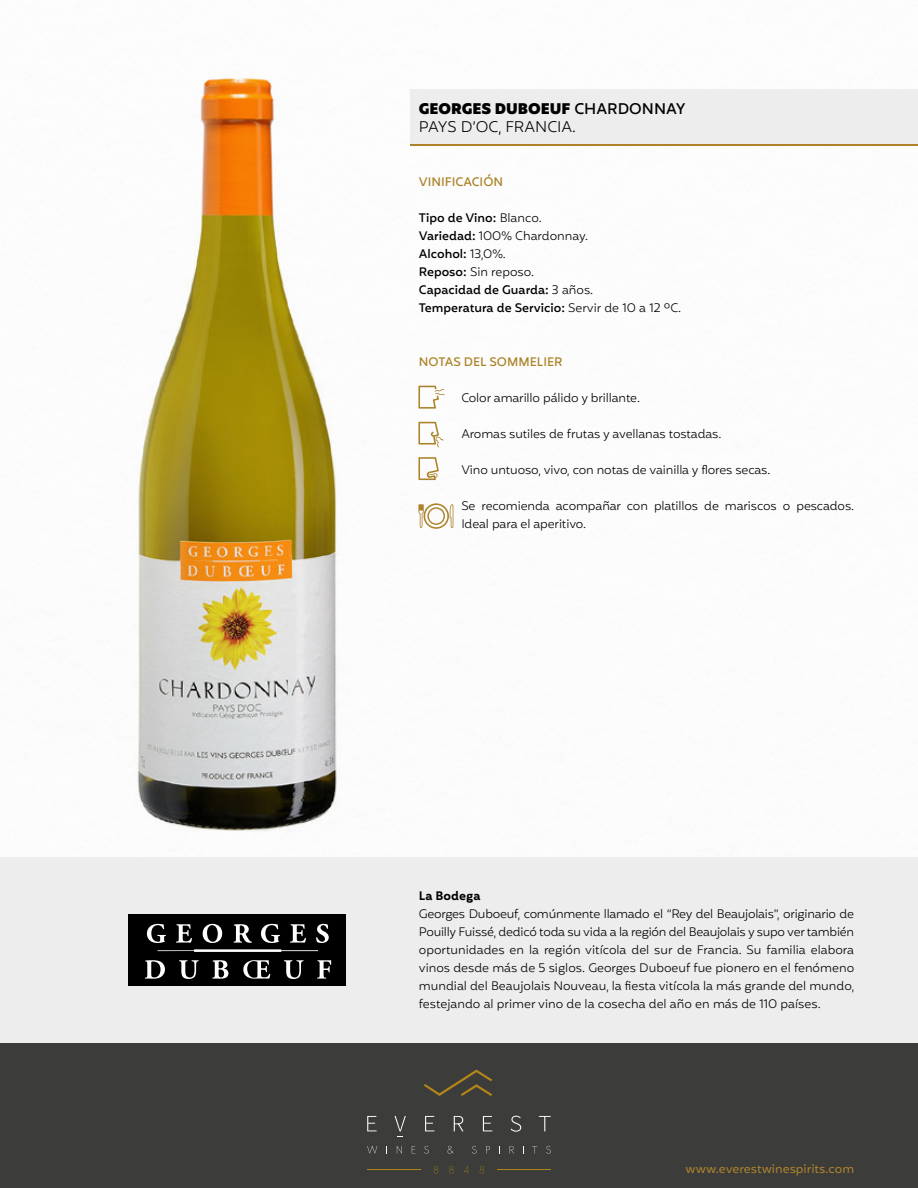
<style>
.page{position:relative;width:918px;height:1188px;background:#fff}
.page>*{position:absolute;margin:0;border:0;box-sizing:border-box;transform-origin:0 0}
.t1{font:300 15px/18px "Mohr";color:#000}
.t2{font:300 12px/18px "Mohr";letter-spacing:-.01em;color:#000;text-align:justify}
.t3{font:500 12px/18px "Mohr";color:#000}
.t4{font:500 12px "Mohr";color:#ac8329}
.t5{font:12px "Mohr";color:#ac832b}
.t6{font:600 12px "Mohr";color:#000}
.s1{font-weight:900}
.s2{font-weight:500}
.s3{font-weight:300}
</style>
<div class="page">
<div style="left:0;top:857px;width:918px;height:187px;background:#ededed"></div>
<div style="left:410px;top:89px;width:508px;height:55px;background:#ededed"></div>
<hr style="left:410px;top:144px;width:508px;height:2px;background:#ac832b">
<div style="left:0;top:1044px;width:918px;height:144px;background:#3c3c3b"></div>
<svg style="left:367px;top:1146px;width:10px;height:7px"></svg>
<svg style="left:397px;top:1146px;width:5px;height:7px"></svg>
<svg style="left:424px;top:1146px;width:5px;height:8px"></svg>
<svg style="left:448px;top:1146px;width:6px;height:8px"></svg>
<svg style="left:472px;top:1146px;width:5px;height:8px"></svg>
<svg style="left:486px;top:1146px;width:4px;height:7px"></svg>
<svg style="left:510px;top:1146px;width:4px;height:7px"></svg>
<svg style="left:546px;top:1146px;width:5px;height:8px"></svg>
<svg style="left:434px;top:1166px;width:4px;height:8px"></svg>
<svg style="left:449px;top:1166px;width:5px;height:8px"></svg>
<svg style="left:464px;top:1166px;width:5px;height:7px"></svg>
<svg style="left:480px;top:1166px;width:4px;height:8px"></svg>
<hr style="left:367px;top:1169px;width:54px;height:1px;background:#b18518">
<hr style="left:497px;top:1169px;width:54px;height:1px;background:#b18518">
<svg style="left:367px;top:1116px;width:10px;height:15px"></svg>
<svg style="left:395px;top:1116px;width:11px;height:15px"></svg>
<svg style="left:425px;top:1116px;width:9px;height:15px"></svg>
<svg style="left:454px;top:1116px;width:10px;height:15px"></svg>
<svg style="left:483px;top:1116px;width:9px;height:15px"></svg>
<svg style="left:511px;top:1116px;width:10px;height:16px"></svg>
<svg style="left:539px;top:1116px;width:12px;height:15px"></svg>
<svg style="left:424px;top:1070px;width:68px;height:26px"></svg>
<div style="left:128px;top:915px;width:218px;height:71px;background:#000"></div>
<svg style="left:147px;top:924px;width:19px;height:19px"></svg>
<svg style="left:176px;top:924px;width:16px;height:19px"></svg>
<svg style="left:203px;top:924px;width:19px;height:19px"></svg>
<svg style="left:234px;top:924px;width:18px;height:19px"></svg>
<svg style="left:261px;top:924px;width:19px;height:19px"></svg>
<svg style="left:290px;top:924px;width:16px;height:19px"></svg>
<svg style="left:316px;top:924px;width:13px;height:19px"></svg>
<svg style="left:145px;top:960px;width:20px;height:19px"></svg>
<svg style="left:179px;top:960px;width:20px;height:19px"></svg>
<svg style="left:212px;top:960px;width:16px;height:19px"></svg>
<svg style="left:243px;top:960px;width:27px;height:19px"></svg>
<svg style="left:284px;top:960px;width:20px;height:19px"></svg>
<svg style="left:317px;top:960px;width:14px;height:19px"></svg>
<svg style="left:158px;top:949px;width:160px;height:3px"></svg>
<img style="left:137px;top:76px;width:204px;height:756px">
<svg style="left:418px;top:386px;width:27px;height:23px"></svg>
<svg style="left:418px;top:422px;width:25px;height:25px"></svg>
<svg style="left:418px;top:457px;width:21px;height:23px"></svg>
<svg style="left:418px;top:503px;width:35px;height:26px"></svg>
<p class="t1" style="left:419px;top:101px;width:268px"><span class="s1">GEORGES DUBOEUF</span> <span class="s2">CHARDONNAY<br></span>PAYS D’OC, FRANCIA.</p>
<p class="t4" style="left:419px;top:174px;width:86px">VINIFICACIÓN</p>
<p class="t3" style="left:419px;top:208px;width:264px">Tipo de Vino: <span class="s3">Blanco.<br></span>Variedad: <span class="s3">100% Chardonnay.<br></span>Alcohol: <span class="s3">13,0%.<br></span>Reposo: <span class="s3">Sin reposo.<br></span>Capacidad de Guarda: <span class="s3">3 años.<br></span>Temperatura de Servicio: <span class="s3">Servir de 10 a 12 ºC.</span></p>
<p class="t4" style="left:419px;top:354px;width:145px">NOTAS DEL SOMMELIER</p>
<p class="t2" style="left:461px;top:390px;width:180px">Color amarillo pálido y brillante.</p>
<p class="t2" style="left:461px;top:426px;width:261px">Aromas sutiles de frutas y avellanas tostadas.</p>
<p class="t2" style="left:461px;top:462px;width:311px">Vino untuoso, vivo, con notas de vainilla y flores secas.</p>
<p class="t2" style="left:461px;top:498px;width:394px">Se recomienda acompañar con platillos de mariscos o pescados.<br>Ideal para el aperitivo.</p>
<p class="t6" style="left:419px;top:889px;width:63px">La Bodega</p>
<p class="t2" style="left:419px;top:906px;width:437px">Georges Duboeuf, comúnmente llamado el “Rey del Beaujolais”, originario de Pouilly Fuissé, dedicó toda su vida a la región del Beaujolais y supo ver también oportunidades en la región vitícola del sur de Francia. Su familia elabora vinos desde más de 5 siglos. Georges Duboeuf fue pionero en el fenómeno mundial del Beaujolais Nouveau, la fiesta vitícola la más grande del mundo, festejando al primer vino de la cosecha del año en más de 110 países.</p>
<p class="t5" style="left:686px;top:1162px;width:170px">www.everestwinespirits.com</p>
</div>
